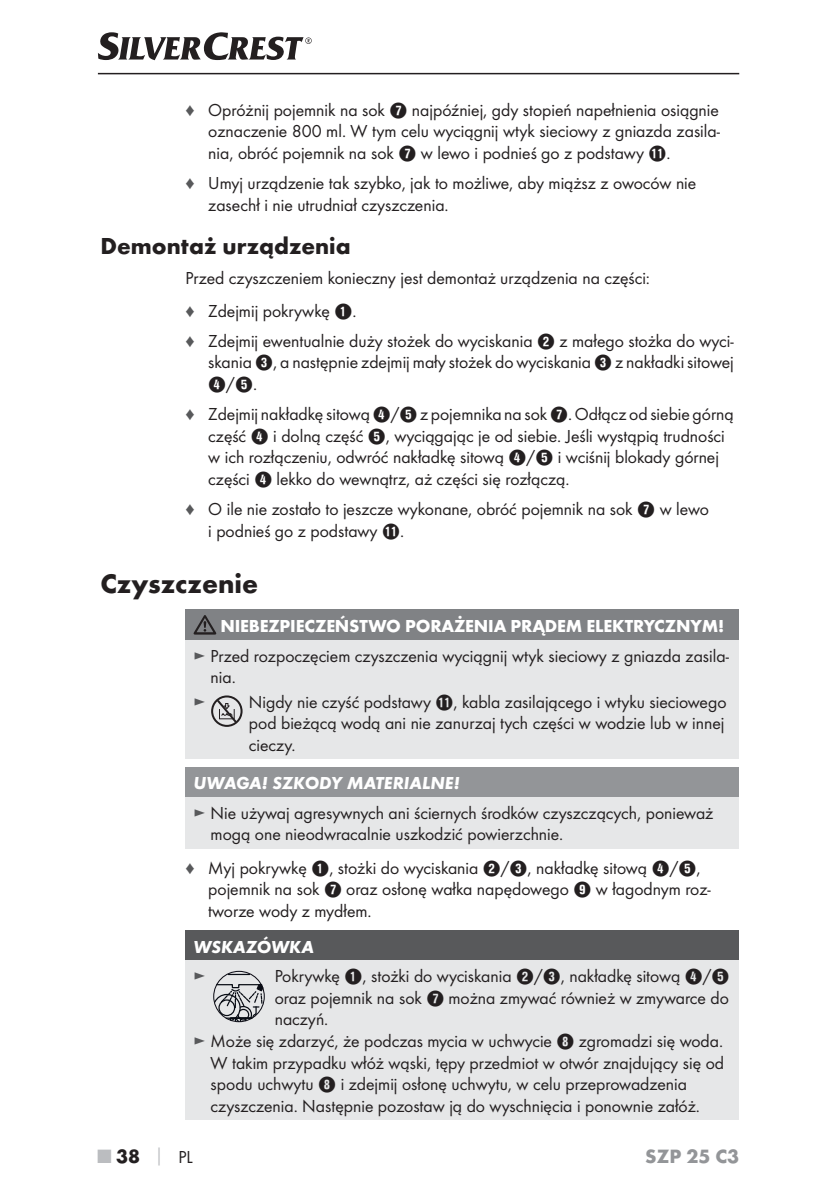
<style>
.page{position:relative;width:840px;height:1191px;background:#fff}
.page>*{position:absolute;margin:0;border:0;box-sizing:border-box;transform-origin:0 0}
.t1{font:700 28px "Futura";color:#231f20}
.t2{font:700 24px "Futura";color:#231f20}
.t3{font:700 20px "Futura";color:#939598}
.t4{font:700 20px "Futura";color:#231f20}
.t5{font:18px/21.6px "Futura Boo";color:#231f20}
.t6{font:700 18px "Futura";letter-spacing:-.01em;color:#fff}
.t7{font:italic 700 18px "Futura";color:#fff}
.t8{font:18px "Hako PI Nummern";color:#231f20}
.t9{font:18px "Futura Boo";color:#58595b}
.s1{font-family:"Hako PI Nummern"}
.s2{font-family:"Futura Boo"}
.s3{color:#58595b}
.s4{color:#bbbdc0}
.s5{font-size:18px;color:#bbbdc0}
.s6{font-family:"Futura Boo";font-weight:400;font-size:18px}
</style>
<div class="page">
<hr style="left:98px;top:73px;width:640px;height:1px;background:#231f20">
<svg style="left:98px;top:32px;width:213px;height:28px"></svg>
<div style="left:185px;top:609px;width:553px;height:31px;background:#808285"></div>
<div style="left:185px;top:640px;width:553px;height:119px;background:#e6e7e8"></div>
<svg style="left:193px;top:615px;width:23px;height:19px"></svg>
<div style="left:211px;top:695px;width:31px;height:32px;border:2px solid #231f20;border-radius:50%"></div>
<svg style="left:215px;top:697px;width:23px;height:28px"></svg>
<div style="left:185px;top:767px;width:553px;height:30px;background:#939598"></div>
<div style="left:185px;top:797px;width:553px;height:51px;background:#e6e7e8"></div>
<div style="left:185px;top:930px;width:553px;height:30px;background:#58595b"></div>
<div style="left:185px;top:960px;width:553px;height:159px;background:#e6e7e8"></div>
<svg style="left:213px;top:983px;width:51px;height:40px"></svg>
<hr style="left:228px;top:973px;width:21px;height:2px;background:#090d15">
<p class="t5" style="left:208px;top:100px;width:513px;text-align:justify">Opróżnij pojemnik na sok <span class="s1">7</span> najpóźniej, gdy stopień napełnienia osiągnie oznaczenie 800 ml. W tym celu wyciągnij wtyk sieciowy z gniazda zasila&shy;nia, obróć pojemnik na sok <span class="s1">7</span> w lewo i podnieś go z podstawy <span class="s1">q</span>.</p>
<p class="t5" style="left:208px;top:173px;width:489px">Umyj urządzenie tak szybko, jak to możliwe, aby miąższ z owoców nie zasechł i nie utrudniał czyszczenia.</p>
<h2 class="t2" style="left:100px;top:236px;width:251px">Demontaż urządzenia</h2>
<p class="t5" style="left:208px;top:262px;width:443px;line-height:33px;text-indent:-23px">Przed czyszczeniem konieczny jest demontaż urządzenia na części:<br>Zdejmij pokrywkę <span class="s1">1</span>.</p>
<p class="t5" style="left:208px;top:331px;width:526px">Zdejmij ewentualnie duży stożek do wyciskania <span class="s1">2</span> z małego stożka do wyci&shy;skania <span class="s1">3</span>, a następnie zdejmij mały stożek do wyciskania <span class="s1">3</span> z nakładki sitowej</p>
<p class="t8" style="left:208px;top:376px;width:50px">4<span class="s2">/</span>5<span class="s2">.</span></p>
<p class="t5" style="left:208px;top:404px;width:526px">Zdejmij nakładkę sitową <span class="s1">4</span>/<span class="s1">5</span> z pojemnika na sok <span class="s1">7</span>. Odłącz od siebie górną część <span class="s1">4</span> i dolną część <span class="s1">5</span>, wyciągając je od siebie. Jeśli wystąpią trudności w ich rozłączeniu, odwróć nakładkę sitową <span class="s1">4</span>/<span class="s1">5</span> i wciśnij blokady górnej części <span class="s1">4</span> lekko do wewnątrz, aż części się rozłączą.</p>
<p class="t5" style="left:208px;top:499px;width:502px">O ile nie zostało to jeszcze wykonane, obróć pojemnik na sok <span class="s1">7</span> w lewo i podnieś go z podstawy <span class="s1">q</span>.</p>
<h1 class="t1" style="left:100px;top:572px;width:159px">Czyszczenie</h1>
<p class="t6" style="left:220px;top:619px;width:505px">NIEBEZPIECZEŃSTWO PORAŻENIA PRĄDEM ELEKTRYCZNYM!</p>
<p class="t5" style="left:210px;top:646px;width:519px;text-indent:-17px"><span class="s3">►</span> Przed rozpoczęciem czyszczenia wyciągnij wtyk sieciowy z gniazda zasila&shy;nia.</p>
<p class="t9" style="left:193px;top:693px;width:14px">►</p>
<p class="t5" style="left:249px;top:692px;width:479px;text-align:justify">Nigdy nie czyść podstawy <span class="s1">q</span>, kabla zasilającego i wtyku sieciowego pod bieżącą wodą ani nie zanurzaj tych części w wodzie lub w innej cieczy.</p>
<p class="t7" style="left:193px;top:777px;width:267px">UWAGA! SZKODY MATERIALNE!</p>
<p class="t5" style="left:210px;top:803px;width:504px;text-indent:-17px"><span class="s3">►</span> Nie używaj agresywnych ani ściernych środków czyszczących, ponieważ mogą one nieodwracalnie uszkodzić powierzchnie.</p>
<p class="t5" style="left:208px;top:857px;width:503px">Myj pokrywkę <span class="s1">1</span>, stożki do wyciskania <span class="s1">2</span>/<span class="s1">3</span>, nakładkę sitową <span class="s1">4</span>/<span class="s1">5</span>, pojemnik na sok <span class="s1">7</span> oraz osłonę wałka napędowego <span class="s1">9</span> w łagodnym roz&shy;tworze wody z mydłem.</p>
<p class="t7" style="left:193px;top:940px;width:122px">WSKAZÓWKA</p>
<p class="t9" style="left:193px;top:968px;width:14px">►</p>
<p class="t5" style="left:274px;top:966px;width:456px">Pokrywkę <span class="s1">1</span>, stożki do wyciskania <span class="s1">2</span>/<span class="s1">3</span>, nakładkę sitową <span class="s1">4</span>/<span class="s1">5</span></p>
<p class="t5" style="left:274px;top:988px;width:455px">oraz pojemnik na sok <span class="s1">7</span> można zmywać również w zmywarce do</p>
<p class="t5" style="left:274px;top:1009px;width:55px">naczyń.</p>
<p class="t5" style="left:193px;top:1031px;width:531px"><span class="s3">►</span> Może się zdarzyć, że podczas mycia w uchwycie <span class="s1">8</span> zgromadzi się woda.</p>
<p class="t5" style="left:210px;top:1052px;width:514px">W takim przypadku włóż wąski, tępy przedmiot w otwór znajdujący się od</p>
<p class="t5" style="left:210px;top:1074px;width:477px">spodu uchwytu <span class="s1">8</span> i zdejmij osłonę uchwytu, w celu przeprowadzenia</p>
<p class="t5" style="left:210px;top:1096px;width:490px">czyszczenia. Następnie pozostaw ją do wyschnięcia i ponownie załóż.</p>
<p class="t4" style="left:98px;top:1148px;width:96px"><span class="s4">■</span> 38 <span class="s5">│</span> <span class="s6">PL</span></p>
<p class="t3" style="left:645px;top:1148px;width:95px">SZP 25 C3</p>
</div>
